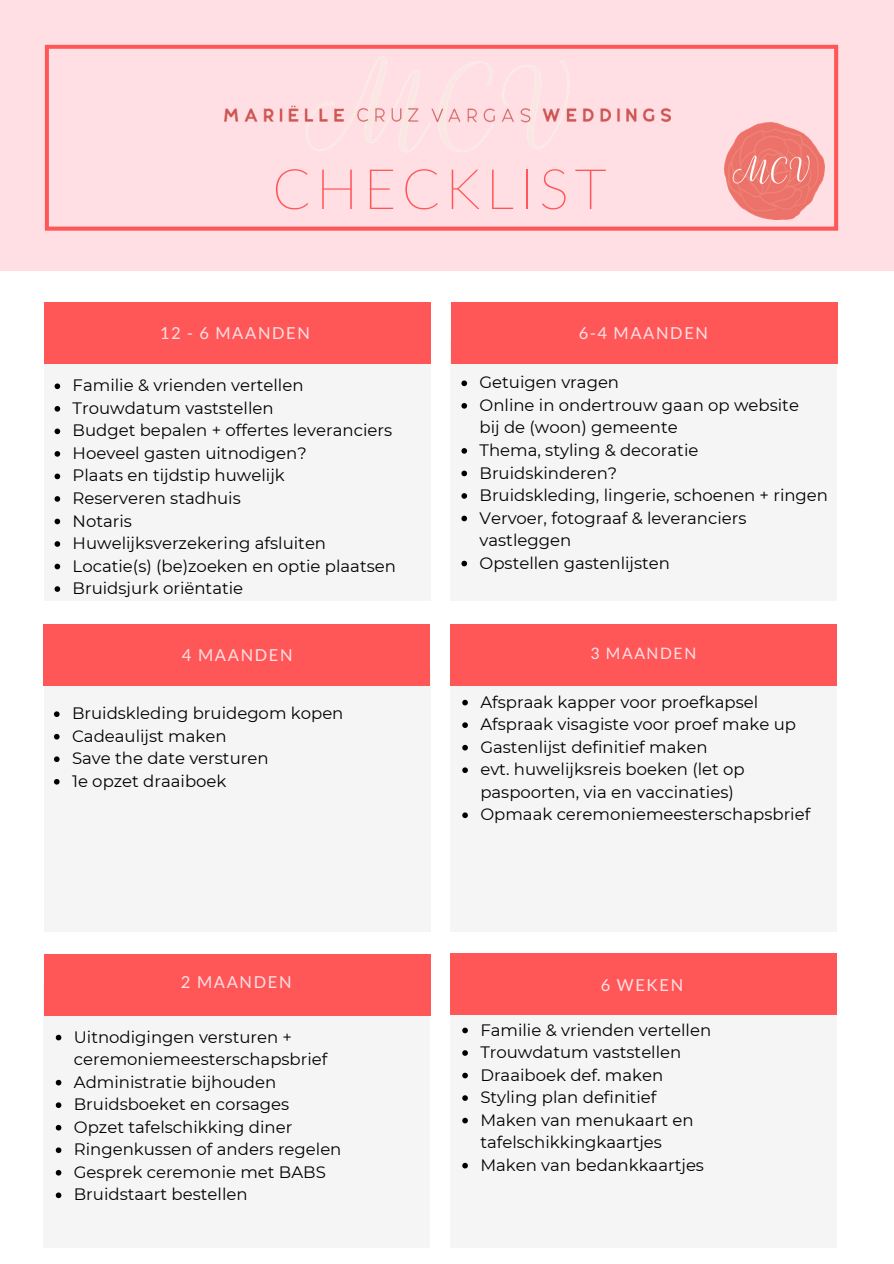
<style>
.page{position:relative;width:894px;height:1264px;background:#fff}
.page>*{position:absolute;margin:0;border:0;box-sizing:border-box;transform-origin:0 0}
.t1{font:100 55.95px "Lato";letter-spacing:.1em;color:#ff5757}
.t2{font:16.5px/22.5px "Montserrat";color:#000}
.t3{font:16.5px "Lato";letter-spacing:.1em;color:#ffdfe4}
.t4{font:15.75px "Lato";letter-spacing:.1em;color:#ffdfe4}
</style>
<div class="page">
<div style="left:0;top:0;width:893px;height:270px;background:#ffdfe4"></div>
<svg style="left:45px;top:45px;width:792px;height:186px"></svg>
<div style="left:44px;top:338px;width:386px;height:263px;background:#f5f5f5"></div>
<div style="left:450px;top:338px;width:386px;height:263px;background:#f5f5f5"></div>
<div style="left:44px;top:302px;width:386px;height:62px;background:#ff5757"></div>
<div style="left:451px;top:302px;width:386px;height:62px;background:#ff5757"></div>
<div style="left:44px;top:669px;width:386px;height:262px;background:#f5f5f5"></div>
<div style="left:450px;top:669px;width:386px;height:262px;background:#f5f5f5"></div>
<div style="left:43px;top:624px;width:386px;height:62px;background:#ff5757"></div>
<div style="left:450px;top:624px;width:386px;height:62px;background:#ff5757"></div>
<img style="left:224px;top:56px;width:446px;height:96px">
<img style="left:724px;top:122px;width:100px;height:97px">
<div style="left:44px;top:985px;width:386px;height:263px;background:#f5f5f5"></div>
<div style="left:45px;top:954px;width:386px;height:62px;background:#ff5757"></div>
<div style="left:450px;top:985px;width:386px;height:263px;background:#f5f5f5"></div>
<div style="left:450px;top:953px;width:386px;height:61px;background:#ff5757"></div>
<svg style="left:55px;top:383px;width:5px;height:6px"></svg>
<svg style="left:55px;top:406px;width:5px;height:5px"></svg>
<svg style="left:55px;top:428px;width:5px;height:6px"></svg>
<svg style="left:55px;top:451px;width:5px;height:5px"></svg>
<svg style="left:55px;top:473px;width:5px;height:6px"></svg>
<svg style="left:55px;top:496px;width:5px;height:6px"></svg>
<svg style="left:55px;top:518px;width:5px;height:6px"></svg>
<svg style="left:55px;top:541px;width:5px;height:6px"></svg>
<svg style="left:55px;top:563px;width:5px;height:6px"></svg>
<svg style="left:55px;top:586px;width:5px;height:6px"></svg>
<svg style="left:461px;top:380px;width:6px;height:6px"></svg>
<svg style="left:461px;top:403px;width:6px;height:5px"></svg>
<svg style="left:461px;top:448px;width:6px;height:5px"></svg>
<svg style="left:461px;top:470px;width:6px;height:6px"></svg>
<svg style="left:461px;top:493px;width:6px;height:6px"></svg>
<svg style="left:461px;top:515px;width:6px;height:6px"></svg>
<svg style="left:461px;top:560px;width:6px;height:6px"></svg>
<svg style="left:54px;top:711px;width:6px;height:6px"></svg>
<svg style="left:54px;top:734px;width:6px;height:5px"></svg>
<svg style="left:54px;top:756px;width:6px;height:6px"></svg>
<svg style="left:54px;top:779px;width:6px;height:5px"></svg>
<svg style="left:462px;top:699px;width:6px;height:6px"></svg>
<svg style="left:462px;top:722px;width:6px;height:6px"></svg>
<svg style="left:462px;top:745px;width:6px;height:5px"></svg>
<svg style="left:462px;top:767px;width:6px;height:6px"></svg>
<svg style="left:462px;top:812px;width:6px;height:6px"></svg>
<svg style="left:56px;top:1034px;width:5px;height:6px"></svg>
<svg style="left:56px;top:1079px;width:5px;height:6px"></svg>
<svg style="left:56px;top:1102px;width:5px;height:5px"></svg>
<svg style="left:56px;top:1124px;width:5px;height:6px"></svg>
<svg style="left:56px;top:1147px;width:5px;height:5px"></svg>
<svg style="left:56px;top:1170px;width:5px;height:5px"></svg>
<svg style="left:56px;top:1192px;width:5px;height:6px"></svg>
<svg style="left:462px;top:1027px;width:6px;height:6px"></svg>
<svg style="left:462px;top:1050px;width:6px;height:5px"></svg>
<svg style="left:462px;top:1072px;width:6px;height:6px"></svg>
<svg style="left:462px;top:1095px;width:6px;height:5px"></svg>
<svg style="left:462px;top:1117px;width:6px;height:6px"></svg>
<svg style="left:462px;top:1162px;width:6px;height:6px"></svg>
<h1 class="t1" style="left:272px;top:154px;width:336px">CHECKLIST</h1>
<p class="t3" style="left:160px;top:322px;width:152px">12 - 6 MAANDEN</p>
<p class="t3" style="left:578px;top:322px;width:131px">6-4 MAANDEN</p>
<p class="t2" style="left:73px;top:374px;width:325px">Familie &amp; vrienden vertellen<br>Trouwdatum vaststellen<br>Budget bepalen + offertes leveranciers<br>Hoeveel gasten uitnodigen?<br>Plaats en tijdstip huwelijk<br>Reserveren stadhuis<br>Notaris<br>Huwelijksverzekering afsluiten<br>Locatie(s) (be)zoeken en optie plaatsen<br>Bruidsjurk oriëntatie</p>
<p class="t2" style="left:479px;top:371px;width:350px">Getuigen vragen<br>Online in ondertrouw gaan op website<br>bij de (woon) gemeente<br>Thema, styling &amp; decoratie<br>Bruidskinderen?<br>Bruidskleding, lingerie, schoenen + ringen<br>Vervoer, fotograaf &amp; leveranciers vastleggen<br>Opstellen gastenlijsten</p>
<p class="t3" style="left:182px;top:644px;width:112px">4 MAANDEN</p>
<p class="t4" style="left:590px;top:643px;width:107px">3 MAANDEN</p>
<p class="t2" style="left:72px;top:702px;width:273px">Bruidskleding bruidegom kopen<br>Cadeaulijst maken<br>Save the date versturen<br>1e opzet draaiboek</p>
<p class="t2" style="left:480px;top:690px;width:331px">Afspraak kapper voor proefkapsel Afspraak visagiste voor proef make up Gastenlijst definitief maken<br>evt. huwelijksreis boeken (let op paspoorten, via en vaccinaties)<br>Opmaak ceremoniemeesterschapsbrief</p>
<p class="t3" style="left:181px;top:971px;width:112px">2 MAANDEN</p>
<p class="t3" style="left:600px;top:974px;width:84px">6 WEKEN</p>
<p class="t2" style="left:74px;top:1025px;width:269px">Uitnodigingen versturen + ceremoniemeesterschapsbrief<br>Administratie bijhouden<br>Bruidsboeket en corsages<br>Opzet tafelschikking diner<br>Ringenkussen of anders regelen<br>Gesprek ceremonie met BABS<br>Bruidstaart bestellen</p>
<p class="t2" style="left:480px;top:1018px;width:232px">Familie &amp; vrienden vertellen<br>Trouwdatum vaststellen<br>Draaiboek def. maken<br>Styling plan definitief<br>Maken van menukaart en tafelschikkingkaartjes<br>Maken van bedankkaartjes</p>
</div>
